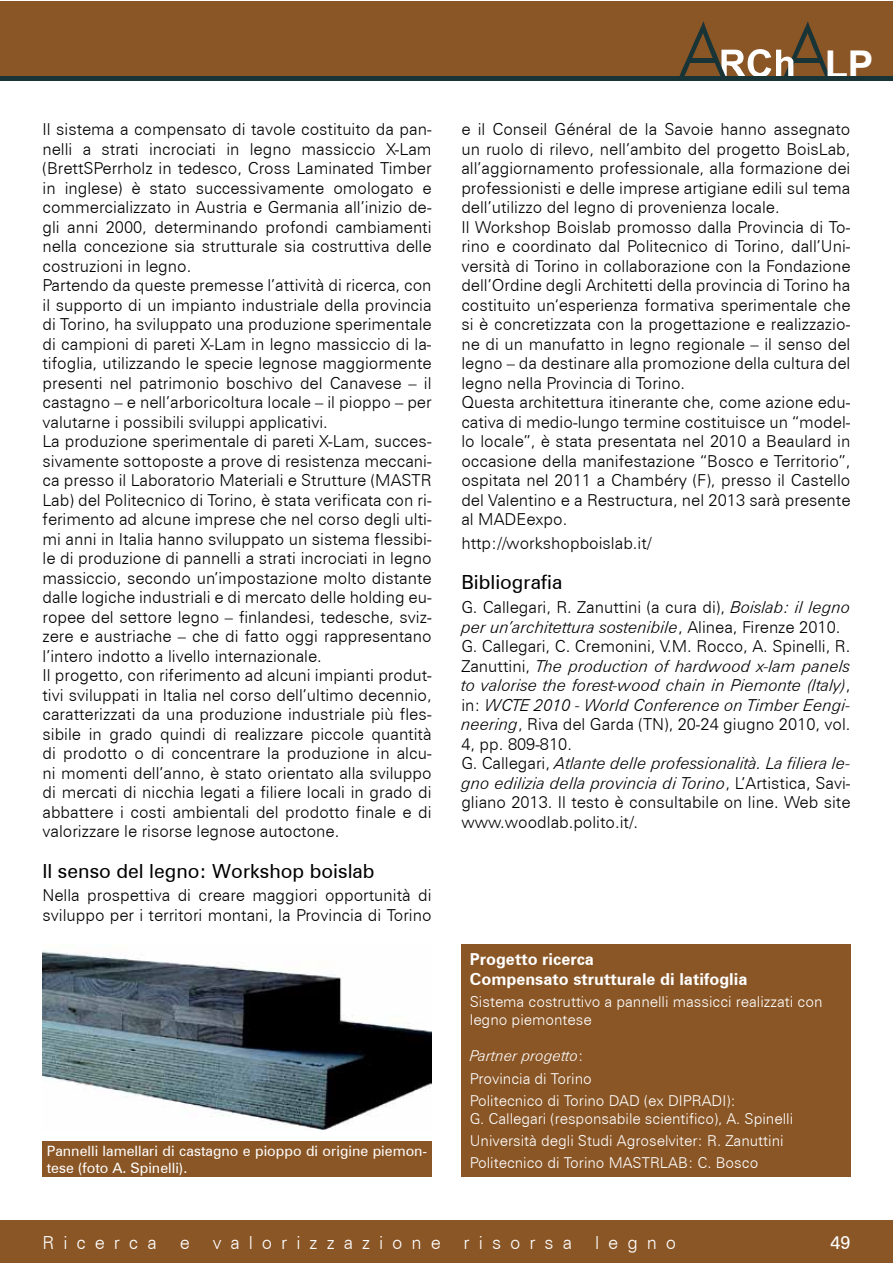
<style>
.page{position:relative;width:893px;height:1263px;background:#fff}
.page>*{position:absolute;margin:0;border:0;box-sizing:border-box;transform-origin:0 0}
.t1{font:700 38.25px "Arial";color:#fff}
.t2{font:19.5px "Zurich BT";color:#000}
.t3{font:300 18px "Zurich BT";letter-spacing:.5em;color:#fff}
.t4{font:18px "Zurich BT";color:#fff}
.t5{font:300 16.5px/19.5px "Zurich BT";color:#000}
.t6{font:700 16.5px/19.8px "Zurich BT";color:#fff}
.t7{font:300 15px/22.2px "Zurich BT";color:#fff}
.t8{font:14.25px/16.5px "Zurich BT";color:#fff}
.s1{font-style:italic}
</style>
<div class="page">
<div style="left:0;top:1px;width:893px;height:79px;background:#8a5626"></div>
<svg style="left:679px;top:21px;width:151px;height:55px"></svg>
<hr style="left:794px;top:58px;width:27px;height:4px;background:#183437">
<hr style="left:690px;top:58px;width:27px;height:4px;background:#183437">
<hr style="left:0;top:76px;width:893px;height:4px;background:#183437">
<div style="left:0;top:1220px;width:893px;height:43px;background:#8a5626"></div>
<div style="left:461px;top:944px;width:389px;height:233px;background:#8a5626"></div>
<img style="left:43px;top:950px;width:389px;height:181px">
<div style="left:43px;top:1141px;width:389px;height:36px;background:#8a5626"></div>
<p class="t5" style="left:43px;top:119px;width:391px">Il sistema a compensato di tavole costituito da pan&shy;nelli a strati incrociati in legno massiccio X-Lam (BrettSPerrholz in tedesco, Cross Laminated Timber in inglese) è stato successivamente omologato e commercializzato in Austria e Germania all’inizio de&shy;gli anni 2000, determinando profondi cambiamenti nella concezione sia strutturale sia costruttiva delle costruzioni in legno.<br>Partendo da queste premesse l’attività di ricerca, con il supporto di un impianto industriale della provincia di Torino, ha sviluppato una produzione sperimentale di campioni di pareti X-Lam in legno massiccio di la&shy;tifoglia, utilizzando le specie legnose maggiormente presenti nel patrimonio boschivo del Canavese – il castagno – e nell’arboricoltura locale – il pioppo – per valutarne i possibili sviluppi applicativi.<br>La produzione sperimentale di pareti X-Lam, succes&shy;sivamente sottoposte a prove di resistenza meccani&shy;ca presso il Laboratorio Materiali e Strutture (MASTR Lab) del Politecnico di Torino, è stata verificata con ri&shy;ferimento ad alcune imprese che nel corso degli ulti&shy;mi anni in Italia hanno sviluppato un sistema flessibi&shy;le di produzione di pannelli a strati incrociati in legno massiccio, secondo un’impostazione molto distante dalle logiche industriali e di mercato delle holding eu&shy;ropee del settore legno – finlandesi, tedesche, sviz&shy;zere e austriache – che di fatto oggi rappresentano l’intero indotto a livello internazionale.<br>Il progetto, con riferimento ad alcuni impianti produt&shy;tivi sviluppati in Italia nel corso dell’ultimo decennio, caratterizzati da una produzione industriale più fles&shy;sibile in grado quindi di realizzare piccole quantità di prodotto o di concentrare la produzione in alcu&shy;ni momenti dell’anno, è stato orientato alla sviluppo di mercati di nicchia legati a filiere locali in grado di abbattere i costi ambientali del prodotto finale e di valorizzare le risorse legnose autoctone.</p>
<p class="t2" style="left:43px;top:859px;width:334px">Il senso del legno: Workshop boislab</p>
<p class="t5" style="left:43px;top:885px;width:391px">Nella prospettiva di creare maggiori opportunità di sviluppo per i territori montani, la Provincia di Torino</p>
<p class="t8" style="left:47px;top:1143px;width:382px">Pannelli lamellari di castagno e pioppo di origine piemon&shy;tese (foto A. Spinelli).</p>
<h1 class="t1" style="left:825px;top:39px;width:50px">LP</h1>
<p class="t5" style="left:461px;top:119px;width:391px">e il Conseil Général de la Savoie hanno assegnato un ruolo di rilevo, nell’ambito del progetto BoisLab, all’aggiornamento professionale, alla formazione dei professionisti e delle imprese artigiane edili sul tema dell’utilizzo del legno di provenienza locale.<br>Il Workshop Boislab promosso dalla Provincia di To&shy;rino e coordinato dal Politecnico di Torino, dall’Uni&shy;versità di Torino in collaborazione con la Fondazione dell’Ordine degli Architetti della provincia di Torino ha costituito un‘esperienza formativa sperimentale che si è concretizzata con la progettazione e realizzazio&shy;ne di un manufatto in legno regionale – il senso del legno – da destinare alla promozione della cultura del legno nella Provincia di Torino.<br>Questa architettura itinerante che, come azione edu&shy;cativa di medio-lungo termine costituisce un “model&shy;lo locale”, è stata presentata nel 2010 a Beaulard in occasione della manifestazione “Bosco e Territorio”, ospitata nel 2011 a Chambéry (F), presso il Castello del Valentino e a Restructura, nel 2013 sarà presente al MADEexpo.</p>
<p class="t5" style="left:461px;top:533px;width:192px">http://workshopboislab.it/</p>
<p class="t2" style="left:461px;top:570px;width:102px">Bibliografia</p>
<p class="t5" style="left:461px;top:597px;width:391px">G. Callegari, R. Zanuttini (a cura di), <span class="s1">Boislab: il legno per un’architettura sostenibile</span>, Alinea, Firenze 2010.<br>G. Callegari, C. Cremonini, V.M. Rocco, A. Spinelli, R.<br>Zanuttini, <span class="s1">The production of hardwood x-lam panels to valorise the forest-wood chain in Piemonte (Italy)</span>, in: <span class="s1">WCTE 2010 - World Conference on Timber Eengi&shy;neering</span>, Riva del Garda (TN), 20-24 giugno 2010, vol.<br>4, pp. 809-810.<br>G. Callegari, <span class="s1">Atlante delle professionalità. La filiera le&shy;gno edilizia della provincia di Torino</span>, L’Artistica, Savi&shy;gliano 2013. Il testo è consultabile on line. Web site www.woodlab.polito.it/.</p>
<p class="t6" style="left:470px;top:949px;width:279px">Progetto ricerca<br>Compensato strutturale di latifoglia</p>
<p class="t7" style="left:470px;top:993px;width:354px;line-height:18px">Sistema costruttivo a pannelli massicci realizzati con legno piemontese</p>
<p class="t7" style="left:470px;top:1045px;width:267px"><span class="s1">Partner progetto</span>:<br>Provincia di Torino<br>Politecnico di Torino DAD (ex DIPRADI):</p>
<p class="t7" style="left:470px;top:1107px;width:325px">G. Callegari (responsabile scientifico), A. Spinelli<br>Università degli Studi Agroselviter: R. Zanuttini<br>Politecnico di Torino MASTRLAB: C. Bosco</p>
<p class="t3" style="left:43px;top:1231px;width:116px">Ricerca</p>
<p class="t3" style="left:180px;top:1231px;width:11px">e</p>
<p class="t3" style="left:213px;top:1231px;width:229px">valorizzazione</p>
<p class="t3" style="left:464px;top:1231px;width:110px">risorsa</p>
<p class="t3" style="left:595px;top:1231px;width:83px">legno</p>
<p class="t4" style="left:46px;top:1231px;width:21px">49</p>
<p class="t4" style="left:830px;top:1231px;width:21px">49</p>
</div>
